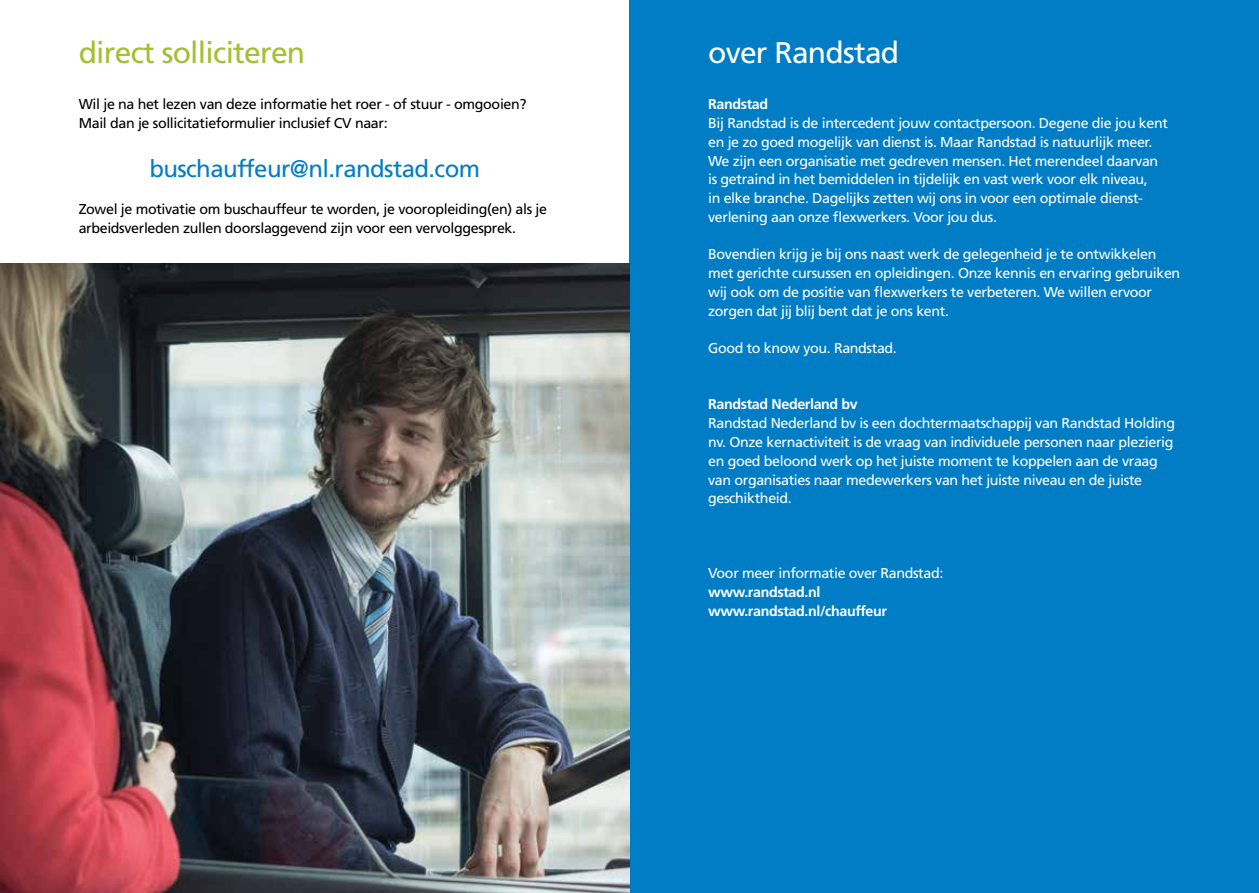
<style>
.page{position:relative;width:1259px;height:893px;background:#fff}
.page>*{position:absolute;margin:0;border:0;box-sizing:border-box;transform-origin:0 0}
.t1{font:30px "Frutiger";letter-spacing:-.025em;color:#a2c02f}
.t2{font:30px "Frutiger";letter-spacing:-.025em;color:#fff}
.t3{font:24px "Frutiger";letter-spacing:-.025em;color:#007dc5}
.t4{font:14.25px/18.8px "Frutiger";letter-spacing:-.025em;color:#fff}
.t5{font:14.25px/18.8px "Frutiger";letter-spacing:-.025em;color:#000}
.t6{font:700 14.25px/18.8px "Frutiger";letter-spacing:-.025em;color:#fff}
</style>
<div class="page">
<div style="left:629px;top:0;width:630px;height:893px;background:#007dc5"></div>
<img style="left:0;top:264px;width:629px;height:629px">
<h1 class="t1" style="left:79px;top:35px;width:228px">direct solliciteren</h1>
<h1 class="t2" style="left:708px;top:35px;width:193px">over Randstad</h1>
<p class="t5" style="left:79px;top:95px;width:449px">Wil je na het lezen van deze informatie het roer - of stuur - omgooien?<br>Mail dan je sollicitatieformulier inclusief CV naar:</p>
<h2 class="t3" style="left:149px;top:154px;width:332px">buschauffeur@nl.randstad.com</h2>
<p class="t5" style="left:79px;top:200px;width:470px">Zowel je motivatie om buschauffeur te worden, je vooropleiding(en) als je arbeidsverleden zullen doorslaggevend zijn voor een vervolggesprek.</p>
<p class="t6" style="left:708px;top:95px;width:62px">Randstad</p>
<p class="t4" style="left:708px;top:114px;width:461px">Bij Randstad is de intercedent jouw contactpersoon. Degene die jou kent en je zo goed mogelijk van dienst is. Maar Randstad is natuurlijk meer.<br>We zijn een organisatie met gedreven mensen. Het merendeel daarvan is getraind in het bemiddelen in tijdelijk en vast werk voor elk niveau,<br>in elke branche. Dagelijks zetten wij ons in voor een optimale dienst&shy;verlening aan onze flexwerkers. Voor jou dus.</p>
<p class="t4" style="left:708px;top:245px;width:474px">Bovendien krijg je bij ons naast werk de gelegenheid je te ontwikkelen met gerichte cursussen en opleidingen. Onze kennis en ervaring gebruiken wij ook om de positie van flexwerkers te verbeteren. We willen ervoor zorgen dat jij blij bent dat je ons kent.</p>
<p class="t4" style="left:708px;top:339px;width:190px">Good to know you. Randstad.</p>
<p class="t6" style="left:708px;top:395px;width:151px">Randstad Nederland bv</p>
<p class="t4" style="left:708px;top:414px;width:468px">Randstad Nederland bv is een dochtermaatschappij van Randstad Holding nv. Onze kernactiviteit is de vraag van individuele personen naar plezierig en goed beloond werk op het juiste moment te koppelen aan de vraag van organisaties naar medewerkers van het juiste niveau en de juiste geschiktheid.</p>
<p class="t4" style="left:708px;top:564px;width:237px">Voor meer informatie over Randstad:</p>
<p class="t6" style="left:708px;top:583px;width:180px">www.randstad.nl www.randstad.nl/chauffeur</p>
</div>
